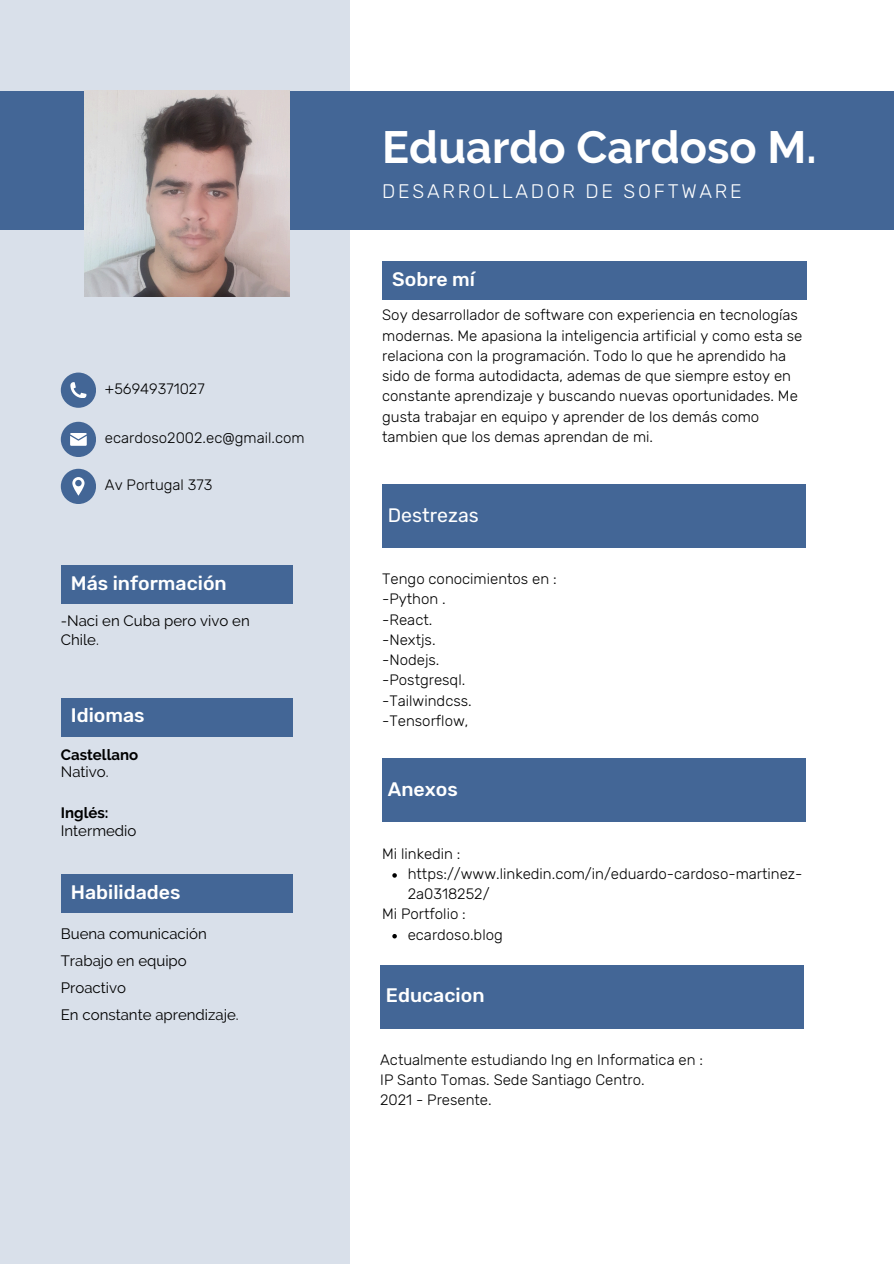
<style>
.page{position:relative;width:894px;height:1264px;background:#fff}
.page>*{position:absolute;margin:0;border:0;box-sizing:border-box;transform-origin:0 0}
.t1{font:700 45px "Raleway";color:#fff}
.t2{font:500 19.5px "Rubik";color:#fff}
.t3{font:300 19.5px "Rubik";letter-spacing:.14em;color:#fff}
.t4{font:19.5px "Rubik";color:#fff}
.t5{font:300 15px/20.2px "Rubik";color:#000}
.t6{font:15px/19.2px "Raleway";color:#000}
.t7{font:700 15px "Raleway";color:#000}
</style>
<div class="page">
<div style="left:0;top:0;width:350px;height:1263px;background:#d9e0ea"></div>
<div style="left:0;top:91px;width:893px;height:138px;background:#436696"></div>
<div style="left:61px;top:372px;width:35px;height:36px;background:#436696;border-radius:50%"></div>
<svg style="left:70px;top:382px;width:16px;height:16px"></svg>
<div style="left:61px;top:422px;width:35px;height:35px;background:#436696;border-radius:50%"></div>
<svg style="left:70px;top:433px;width:17px;height:12px"></svg>
<div style="left:61px;top:469px;width:35px;height:35px;background:#436696;border-radius:50%"></div>
<svg style="left:72px;top:477px;width:12px;height:18px"></svg>
<div style="left:382px;top:261px;width:424px;height:39px;background:#436696"></div>
<div style="left:61px;top:565px;width:231px;height:39px;background:#436696"></div>
<div style="left:61px;top:697px;width:231px;height:39px;background:#436696"></div>
<div style="left:61px;top:874px;width:231px;height:39px;background:#436696"></div>
<img style="left:84px;top:91px;width:205px;height:206px">
<div style="left:382px;top:484px;width:423px;height:64px;background:#436696"></div>
<div style="left:382px;top:758px;width:423px;height:64px;background:#436696"></div>
<svg style="left:392px;top:873px;width:5px;height:4px"></svg>
<svg style="left:392px;top:934px;width:5px;height:4px"></svg>
<div style="left:380px;top:965px;width:424px;height:63px;background:#436696"></div>
<p class="t5" style="left:105px;top:378px;width:101px">+56949371027</p>
<p class="t5" style="left:105px;top:427px;width:201px">ecardoso2002.ec@gmail.com</p>
<p class="t5" style="left:105px;top:474px;width:109px">Av Portugal 373</p>
<p class="t2" style="left:71px;top:572px;width:157px">Más información</p>
<h3 class="t6" style="left:61px;top:611px;width:190px">-Naci en Cuba pero vivo en<br>Chile.</h3>
<p class="t2" style="left:71px;top:704px;width:75px">Idiomas</p>
<h5 class="t7" style="left:61px;top:745px;width:79px">Castellano</h5>
<p class="t6" style="left:61px;top:762px;width:49px">Nativo.</p>
<h5 class="t7" style="left:61px;top:804px;width:49px">Inglés:</h5>
<p class="t6" style="left:61px;top:820px;width:77px">Intermedio</p>
<p class="t2" style="left:71px;top:880px;width:111px">Habilidades</p>
<p class="t6" style="left:61px;top:924px;width:147px">Buena comunicación</p>
<h3 class="t6" style="left:61px;top:951px;width:127px">Trabajo en equipo</h3>
<p class="t6" style="left:61px;top:978px;width:67px">Proactivo</p>
<h3 class="t6" style="left:61px;top:1005px;width:179px">En constante aprendizaje.</h3>
<p class="t1" style="left:382px;top:120px;width:436px">Eduardo Cardoso M.</p>
<p class="t3" style="left:382px;top:179px;width:361px">DESARROLLADOR DE SOFTWARE</p>
<p class="t2" style="left:392px;top:267px;width:84px">Sobre mí</p>
<p class="t5" style="left:382px;top:305px;width:421px">Soy desarrollador de software con experiencia en tecnologías modernas. Me apasiona la inteligencia artificial y como esta se relaciona con la programación. Todo lo que he aprendido ha sido de forma autodidacta, ademas de que siempre estoy en constante aprendizaje y buscando nuevas oportunidades. Me gusta trabajar en equipo y aprender de los demás como tambien que los demas aprendan de mi.</p>
<h2 class="t4" style="left:388px;top:503px;width:92px">Destrezas</h2>
<h3 class="t5" style="left:382px;top:569px;width:176px">Tengo conocimientos en :</h3>
<p class="t5" style="left:382px;top:589px;width:65px">-Python .</p>
<h4 class="t5" style="left:382px;top:609px;width:52px">-React.</h4>
<p class="t5" style="left:382px;top:629px;width:55px">-Nextjs.</p>
<p class="t5" style="left:382px;top:650px;width:59px">-Nodejs.</p>
<p class="t5" style="left:382px;top:670px;width:84px">-Postgresql.</p>
<p class="t5" style="left:382px;top:690px;width:91px">-Tailwindcss.</p>
<p class="t5" style="left:382px;top:710px;width:88px">-Tensorflow,</p>
<p class="t2" style="left:388px;top:777px;width:71px">Anexos</p>
<p class="t5" style="left:382px;top:843px;width:80px">Mi linkedin :</p>
<p class="t5" style="left:407px;top:863px;width:396px">https://www.linkedin.com/in/eduardo-cardoso-martinez-<br>2a0318252/</p>
<h3 class="t5" style="left:382px;top:904px;width:85px">Mi Portfolio :</h3>
<p class="t5" style="left:407px;top:924px;width:97px">ecardoso.blog</p>
<p class="t2" style="left:386px;top:984px;width:100px">Educacion</p>
<p class="t5" style="left:380px;top:1049px;width:324px">Actualmente estudiando Ing en Informatica en :</p>
<p class="t5" style="left:380px;top:1069px;width:266px">IP Santo Tomas. Sede Santiago Centro.</p>
<h3 class="t5" style="left:380px;top:1089px;width:113px">2021 - Presente.</h3>
</div>
